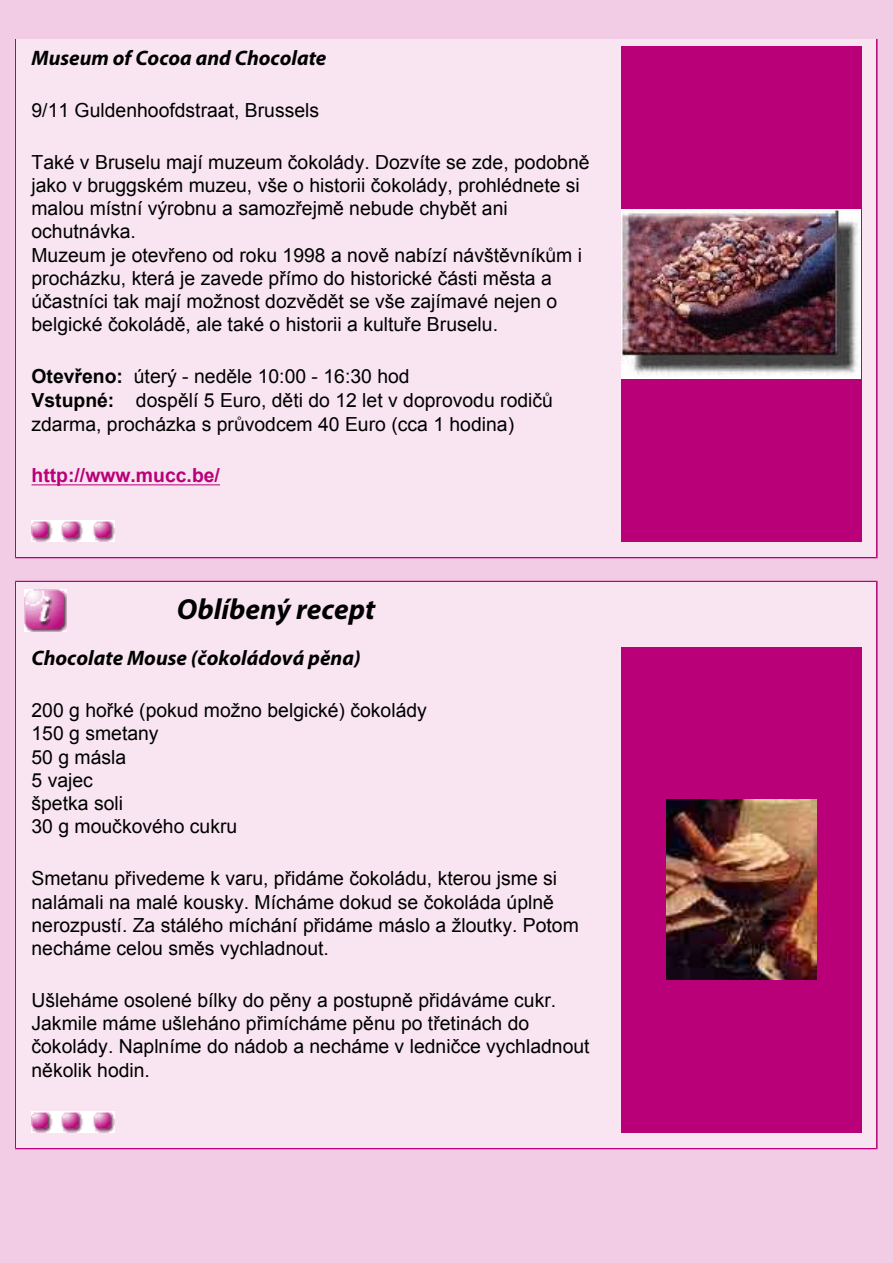
<style>
.page{position:relative;width:893px;height:1263px;background:#fff}
.page>*{position:absolute;margin:0;border:0;box-sizing:border-box;transform-origin:0 0}
.t1{font:italic 700 29.1px "Myriad Pro";color:#000}
.t2{font:italic 700 21px "Myriad Pro";color:#000}
.t3{font:19.35px/23.2px "Arial";color:#000}
.t4{font:700 19.35px "Arial";color:#b90078}
.s1{font-weight:700}
</style>
<div class="page">
<div style="left:0;top:0;width:892px;height:1263px;background:#f1cce4"></div>
<div style="left:16px;top:39px;width:860px;height:518px;background:#f8e5f1"></div>
<div style="left:621px;top:46px;width:240px;height:496px;background:#b90078"></div>
<div style="left:16px;top:582px;width:860px;height:566px;background:#f8e5f1"></div>
<div style="left:621px;top:647px;width:240px;height:486px;background:#b90078"></div>
<hr style="left:32px;top:484px;width:188px;height:1px;background:#b90078">
<img style="left:32px;top:521px;width:82px;height:21px">
<img style="left:622px;top:209px;width:238px;height:170px">
<img style="left:24px;top:590px;width:42px;height:42px">
<img style="left:32px;top:1112px;width:82px;height:21px">
<img style="left:666px;top:800px;width:150px;height:180px">
<p class="t2" style="left:32px;top:46px;width:296px">Museum of Cocoa and Chocolate</p>
<p class="t3" style="left:32px;top:99px;width:289px">9/11 Guldenhoofdstraat, Brussels</p>
<p class="t3" style="left:32px;top:150px;width:560px">Také v Bruselu mají muzeum čokolády. Dozvíte se zde, podobně jako v bruggském muzeu, vše o historii čokolády, prohlédnete si malou místní výrobnu a samozřejmě nebude chybět ani ochutnávka.<br>Muzeum je otevřeno od roku 1998 a nově nabízí návštěvníkům i procházku, která je zavede přímo do historické části města a účastníci tak mají možnost dozvědět se vše zajímavé nejen o belgické čokoládě, ale také o historii a kultuře Bruselu.</p>
<p class="t3" style="left:32px;top:365px;width:523px;line-height:23.9px"><span class="s1">Otevřeno:</span> úterý - neděle 10:00 - 16:30 hod<br><span class="s1">Vstupné:</span> dospělí 5 Euro, děti do 12 let v doprovodu rodičů zdarma, procházka s průvodcem 40 Euro (cca 1 hodina)</p>
<p class="t4" style="left:32px;top:462px;width:190px">http://www.mucc.be/</p>
<p class="t1" style="left:177px;top:593px;width:200px">Oblíbený recept</p>
<p class="t2" style="left:32px;top:647px;width:331px">Chocolate Mouse (čokoládová pěna)</p>
<p class="t3" style="left:32px;top:699px;width:397px">200 g hořké (pokud možno belgické) čokolády<br>150 g smetany<br>50 g másla<br>5 vajec<br>špetka soli<br>30 g moučkového cukru</p>
<p class="t3" style="left:32px;top:867px;width:549px">Smetanu přivedeme k varu, přidáme čokoládu, kterou jsme si nalámali na malé kousky. Mícháme dokud se čokoláda úplně nerozpustí. Za stálého míchání přidáme máslo a žloutky. Potom necháme celou směs vychladnout.</p>
<p class="t3" style="left:32px;top:988px;width:560px">Ušleháme osolené bílky do pěny a postupně přidáváme cukr.<br>Jakmile máme ušleháno přimícháme pěnu po třetinách do čokolády. Naplníme do nádob a necháme v ledničce vychladnout několik hodin.</p>
</div>
